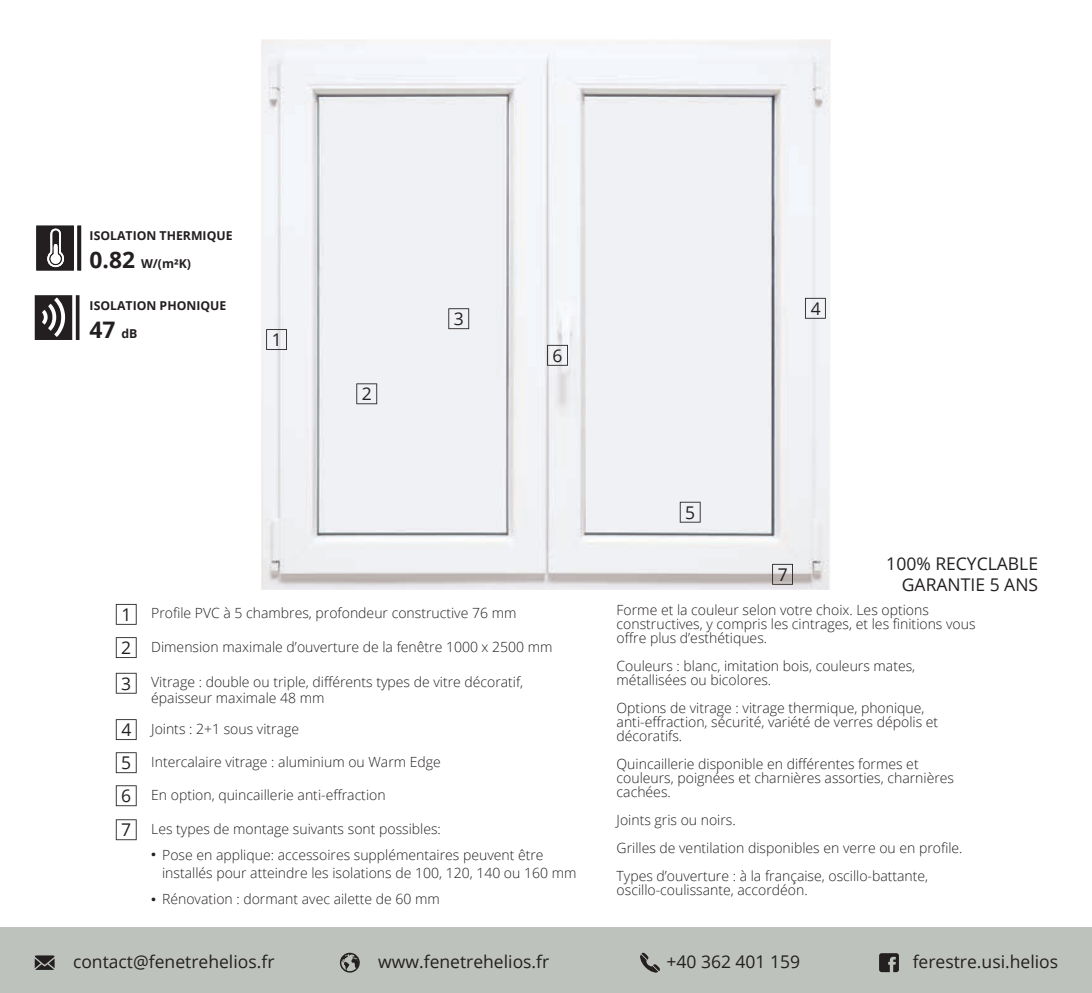
<style>
.page{position:relative;width:1092px;height:993px;background:#fff}
.page>*{position:absolute;margin:0;border:0;box-sizing:border-box;transform-origin:0 0}
.t1{font:700 22.75px "Open Sans";color:#231f20}
.t2{font:17.5px/21px "Open Sans";color:#231f20;text-align:right}
.t3{font:17.5px "Myriad Pro";color:#231f20}
.t4{font:300 14px/14px "Open Sans";color:#231f20}
.t5{font:700 12.25px "Open Sans";color:#231f20}
.s1{font-size:22.75px}
.s2{font-size:12.25px}
.s3{font-weight:400;font-size:17.5px}
</style>
<div class="page">
<svg style="left:35px;top:295px;width:44px;height:45px"></svg>
<svg style="left:36px;top:225px;width:45px;height:45px"></svg>
<img style="left:261px;top:40px;width:569px;height:549px">
<svg style="left:116px;top:603px;width:21px;height:21px"></svg>
<svg style="left:116px;top:719px;width:21px;height:20px"></svg>
<svg style="left:116px;top:637px;width:21px;height:20px"></svg>
<svg style="left:116px;top:752px;width:21px;height:20px"></svg>
<svg style="left:116px;top:672px;width:21px;height:21px"></svg>
<svg style="left:116px;top:785px;width:21px;height:20px"></svg>
<svg style="left:116px;top:819px;width:21px;height:20px"></svg>
<svg style="left:266px;top:329px;width:21px;height:21px"></svg>
<svg style="left:805px;top:298px;width:20px;height:20px"></svg>
<svg style="left:772px;top:563px;width:21px;height:21px"></svg>
<svg style="left:356px;top:383px;width:21px;height:21px"></svg>
<svg style="left:679px;top:501px;width:21px;height:21px"></svg>
<svg style="left:448px;top:308px;width:21px;height:21px"></svg>
<svg style="left:547px;top:345px;width:21px;height:20px"></svg>
<div style="left:0;top:927px;width:1091px;height:65px;background:#bec2bc"></div>
<svg style="left:640px;top:952px;width:20px;height:20px"></svg>
<svg style="left:35px;top:955px;width:20px;height:14px"></svg>
<svg style="left:879px;top:953px;width:19px;height:18px"></svg>
<svg style="left:340px;top:952px;width:20px;height:20px"></svg>
<p class="t5" style="left:90px;top:227px;width:144px">ISOLATION THERMIQUE</p>
<p class="t5" style="left:90px;top:255px;width:103px"><span class="s1">0.82</span> W/(m²K)</p>
<p class="t5" style="left:90px;top:296px;width:138px">ISOLATION PHONIQUE</p>
<h1 class="t1" style="left:90px;top:313px;width:49px">47 <span class="s2">dB</span></h1>
<p class="t2" style="left:272px;top:328px;width:12px">1</p>
<p class="t2" style="left:362px;top:383px;width:12px">2</p>
<p class="t2" style="left:454px;top:307px;width:12px">3</p>
<p class="t2" style="left:552px;top:344px;width:12px">6</p>
<p class="t2" style="left:810px;top:297px;width:12px">4</p>
<p class="t4" style="left:151px;top:605px;width:366px">Profile PVC à 5 chambres, profondeur constructive 76 mm</p>
<p class="t4" style="left:151px;top:639px;width:403px">Dimension maximale d’ouverture de la fenêtre 1000 x 2500 mm</p>
<p class="t4" style="left:151px;top:673px;width:373px;line-height:15.8px">Vitrage : double ou triple, différents types de vitre décoratif, épaisseur maximale 48 mm</p>
<p class="t4" style="left:151px;top:721px;width:149px">Joints : 2+1 sous vitrage</p>
<p class="t4" style="left:151px;top:754px;width:291px">Intercalaire vitrage : aluminium ou Warm Edge</p>
<p class="t4" style="left:151px;top:787px;width:236px">En option, quincaillerie anti-effraction</p>
<p class="t4" style="left:162px;top:815px;width:383px;line-height:26.2px;text-indent:-41px"><span class="s3">7</span> Les types de montage suivants sont possibles:<br>Pose en applique: accessoires supplémentaires peuvent être</p>
<p class="t4" style="left:162px;top:858px;width:416px;line-height:26.2px">installés pour atteindre les isolations de 100, 120, 140 ou 160 mm<br>Rénovation : dormant avec ailette de 60 mm</p>
<p class="t2" style="left:121px;top:603px;width:12px">1</p>
<p class="t2" style="left:121px;top:636px;width:12px">2</p>
<p class="t2" style="left:121px;top:672px;width:12px">3</p>
<p class="t2" style="left:121px;top:718px;width:12px">4</p>
<p class="t2" style="left:121px;top:751px;width:12px">5</p>
<p class="t2" style="left:121px;top:784px;width:12px">6</p>
<p class="t3" style="left:151px;top:842px;width:6px">•</p>
<p class="t3" style="left:151px;top:886px;width:6px">•</p>
<p class="t2" style="left:685px;top:501px;width:12px">5</p>
<p class="t2" style="left:777px;top:563px;width:12px">7</p>
<p class="t2" style="left:886px;top:552px;width:153px">100% RECYCLABLE<br>GARANTIE 5 ANS</p>
<p class="t4" style="left:616px;top:602px;width:360px">Forme et la couleur selon votre choix. Les options constructives, y compris les cintrages, et les finitions vous offre plus d’esthétiques.</p>
<p class="t4" style="left:616px;top:658px;width:300px">Couleurs : blanc, imitation bois, couleurs mates, métallisées ou bicolores.</p>
<p class="t4" style="left:616px;top:700px;width:323px">Options de vitrage : vitrage thermique, phonique, anti-effraction, sécurité, variété de verres dépolis et décoratifs.</p>
<p class="t4" style="left:616px;top:756px;width:339px">Quincaillerie disponible en différentes formes et couleurs, poignées et charnières assorties, charnières cachées.</p>
<p class="t4" style="left:616px;top:805px;width:347px;line-height:28px">Joints gris ou noirs.<br>Grilles de ventilation disponibles en verre ou en profile.<br>Types d’ouverture : à la française, oscillo-battante,</p>
<p class="t4" style="left:616px;top:882px;width:192px">oscillo-coulissante, accordéon.</p>
<p class="t2" style="left:73px;top:950px;width:203px">contact@fenetrehelios.fr</p>
<p class="t2" style="left:378px;top:950px;width:173px">www.fenetrehelios.fr</p>
<p class="t2" style="left:666px;top:950px;width:135px">+40 362 401 159</p>
<p class="t2" style="left:912px;top:950px;width:147px">ferestre.usi.helios</p>
</div>
